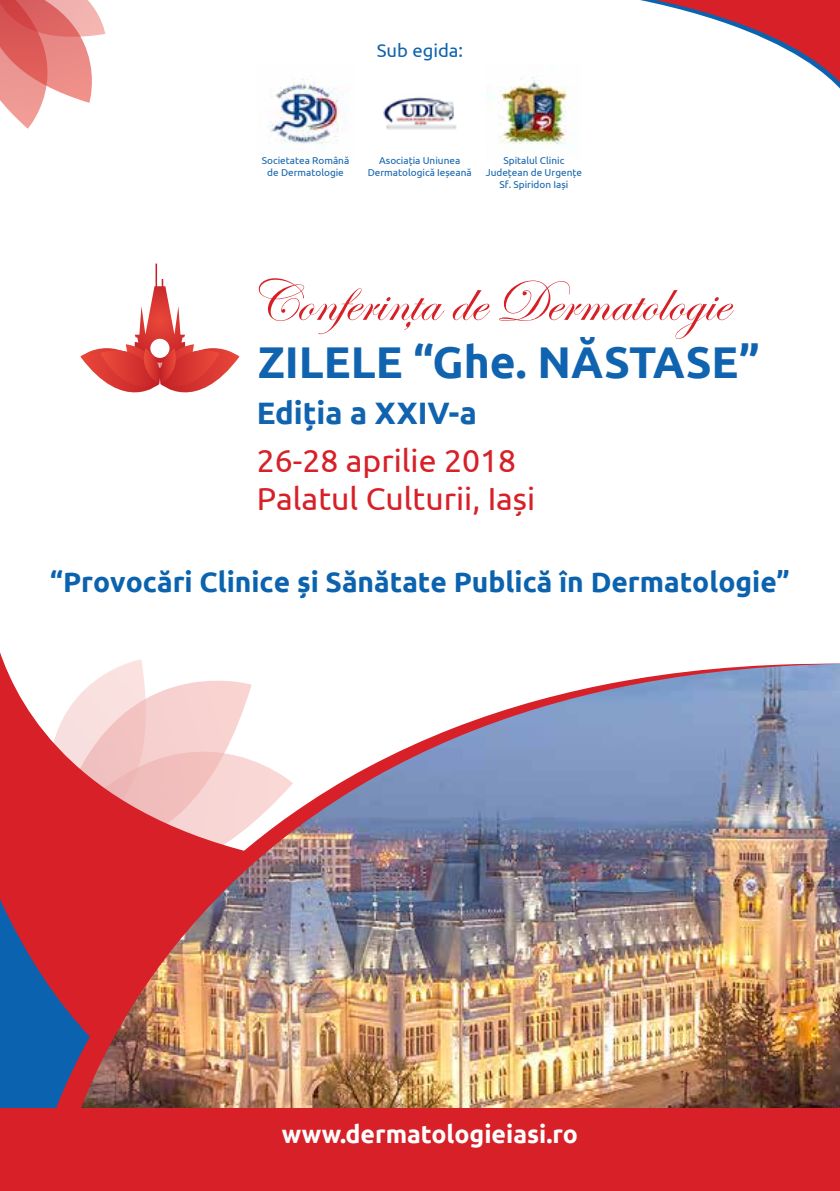
<style>
.page{position:relative;width:840px;height:1191px;background:#fff}
.page>*{position:absolute;margin:0;border:0;box-sizing:border-box;transform-origin:0 0}
.t1{font:59.4px "Edwardian Script ITC";color:#d71f26}
.t2{font:700 44.4px "Ubuntu";color:#1063af}
.t3{font:31.8px/38.2px "Ubuntu";color:#d72027}
.t4{font:700 31px "Ubuntu";color:#1063af}
.t5{font:700 28.2px "Ubuntu";color:#0b63af}
.t6{font:700 24.8px "Ubuntu";color:#fff}
.t7{font:18.4px "Ubuntu";color:#1063af}
.t8{font:10px/12px "Ubuntu";color:#1364ae;text-align:center}
</style>
<div class="page">
<svg style="left:0;top:652px;width:142px;height:455px;background:#965775"></svg>
<svg style="left:0;top:0;width:105px;height:129px"></svg>
<svg style="left:80px;top:263px;width:159px;height:130px"></svg>
<img style="left:269px;top:79px;width:79px;height:77px">
<img style="left:383px;top:97px;width:74px;height:33px">
<img style="left:486px;top:77px;width:92px;height:68px">
<svg style="left:573px;top:0;width:266px;height:104px"></svg>
<img style="left:46px;top:663px;width:793px;height:444px">
<div style="left:0;top:1107px;width:839px;height:84px;background:#d72027"></div>
<h3 class="t7" style="left:376px;top:39px;width:88px">Sub egida:</h3>
<p class="t8" style="left:262px;top:154px;width:89px">Societatea Română de Dermatologie</p>
<p class="t8" style="left:367px;top:154px;width:105px">Asociația Uniunea<br>Dermatologică Ieșeană</p>
<p class="t8" style="left:485px;top:154px;width:98px">Spitalul Clinic<br>Județean de Urgențe<br>Sf. Spiridon Iași</p>
<h1 class="t1" style="left:248px;top:269px;width:481px">Conferinta de Dermatologie</h1>
<h1 class="t1" style="left:401px;top:276px;width:15px">,</h1>
<h2 class="t2" style="left:257px;top:335px;width:503px">ZILELE “Ghe. NĂSTASE”</h2>
<h3 class="t4" style="left:256px;top:394px;width:222px">Ediția a XXIV-a</h3>
<h3 class="t3" style="left:256px;top:440px;width:280px">26-28 aprilie 2018<br>Palatul Culturii, Iași</h3>
<h3 class="t5" style="left:50px;top:564px;width:740px">“Provocări Clinice și Sănătate Publică în Dermatologie”</h3>
<h3 class="t6" style="left:282px;top:1118px;width:297px">www.dermatologieiasi.ro</h3>
</div>
